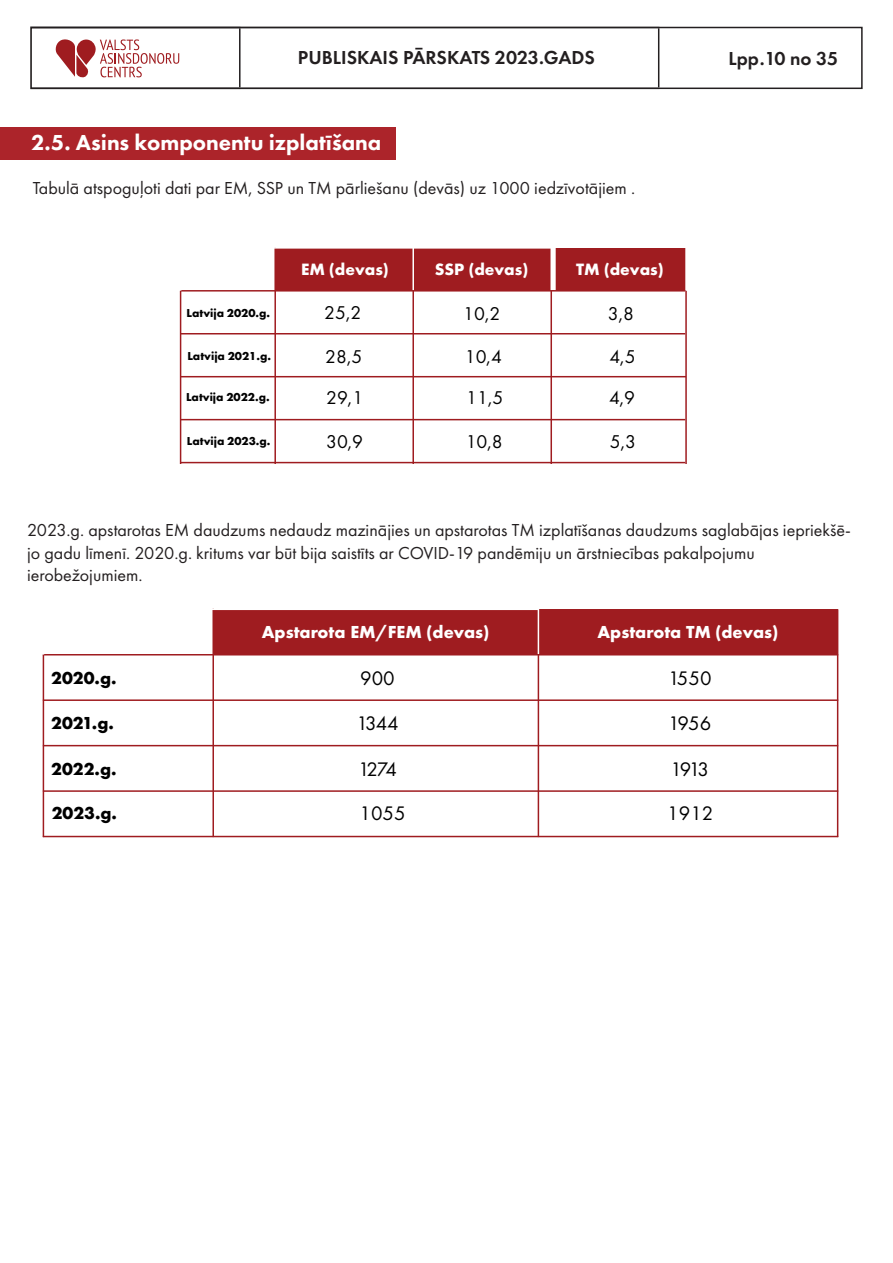
<style>
.page{position:relative;width:893px;height:1263px;background:#fff}
.page>*{position:absolute;margin:0;border:0;box-sizing:border-box;transform-origin:0 0}
.t1{font:800 22.5px "Futura PT";color:#fff}
.t2{font:20.4px "Futura PT";color:#000}
.t3{font:600 19.5px "Futura PT";color:#231f20}
.t4{font:19.2px/40.7px "Futura PT";color:#000}
.t5{font:18px/22.5px "Futura PT";color:#231f20}
.t6{font:700 18px "Futura PT";color:#fff}
.t7{font:700 18px "Futura PT";color:#000}
.t8{font:700 17.1px "Futura PT";color:#fff}
.t9{font:700 12px "Futura PT";color:#000}
</style>
<div class="page">
<div style="left:30px;top:27px;width:833px;height:62px;border:2px solid #231f20"></div>
<svg style="left:55px;top:39px;width:124px;height:39px"></svg>
<div style="left:275px;top:248px;width:138px;height:43px;background:#9f1c20"></div>
<div style="left:413px;top:248px;width:138px;height:43px;background:#9f1c20"></div>
<div style="left:551px;top:248px;width:135px;height:43px;background:#9f1c20"></div>
<hr style="left:274px;top:247px;width:2px;height:217px;background:#9f1c20">
<hr style="left:412px;top:247px;width:2px;height:44px;background:#fff">
<hr style="left:412px;top:291px;width:2px;height:173px;background:#9f1c20">
<hr style="left:550px;top:247px;width:2px;height:44px;background:#fff">
<hr style="left:550px;top:291px;width:2px;height:173px;background:#9f1c20">
<hr style="left:685px;top:248px;width:2px;height:43px;background:#fff">
<hr style="left:685px;top:291px;width:2px;height:173px;background:#9f1c20">
<hr style="left:554px;top:247px;width:2px;height:44px;background:#fff">
<hr style="left:180px;top:290px;width:505px;height:2px;background:#9f1c20">
<hr style="left:180px;top:333px;width:505px;height:1px;background:#9f1c20">
<hr style="left:180px;top:376px;width:506px;height:1px;background:#9f1c20">
<hr style="left:180px;top:419px;width:505px;height:1px;background:#9f1c20">
<hr style="left:180px;top:462px;width:505px;height:1px;background:#9f1c20">
<hr style="left:180px;top:247px;width:1px;height:44px;background:#fff">
<hr style="left:180px;top:291px;width:1px;height:173px;background:#9f1c20">
<hr style="left:180px;top:247px;width:372px;height:2px;background:#fff">
<div style="left:0;top:127px;width:396px;height:33px;background:#ac242a"></div>
<hr style="left:551px;top:247px;width:4px;height:43px;background:#fff">
<div style="left:213px;top:609px;width:325px;height:46px;background:#9f1c20"></div>
<div style="left:538px;top:609px;width:300px;height:46px;background:#9f1c20"></div>
<hr style="left:212px;top:609px;width:2px;height:228px;background:#9f1c20">
<hr style="left:538px;top:609px;width:1px;height:46px;background:#fff">
<hr style="left:538px;top:655px;width:1px;height:182px;background:#9f1c20">
<hr style="left:43px;top:654px;width:795px;height:1px;background:#9f1c20">
<hr style="left:43px;top:699px;width:795px;height:2px;background:#9f1c20">
<hr style="left:43px;top:745px;width:795px;height:1px;background:#9f1c20">
<hr style="left:43px;top:790px;width:795px;height:2px;background:#9f1c20">
<hr style="left:43px;top:609px;width:1px;height:46px;background:#fff">
<hr style="left:43px;top:655px;width:1px;height:182px;background:#9f1c20">
<hr style="left:837px;top:609px;width:1px;height:228px;background:#9f1c20">
<hr style="left:43px;top:608px;width:496px;height:2px;background:#fff">
<hr style="left:43px;top:836px;width:795px;height:1px;background:#9f1c20">
<p class="t3" style="left:298px;top:46px;width:299px">PUBLISKAIS PĀRSKATS 2023.GADS</p>
<p class="t3" style="left:728px;top:46px;width:111px">Lpp.10 no 35</p>
<p class="t1" style="left:31px;top:128px;width:352px">2.5. Asins komponentu izplatīšana</p>
<p class="t5" style="left:33px;top:177px;width:604px">Tabulā atspoguļoti dati par EM, SSP un TM pārliešanu (devās) uz 1000 iedzīvotājiem .</p>
<p class="t9" style="left:187px;top:305px;width:85px">Latvija 2020.g.</p>
<p class="t9" style="left:187px;top:349px;width:85px">Latvija 2021.g.</p>
<p class="t9" style="left:186px;top:390px;width:85px">Latvija 2022.g.</p>
<p class="t9" style="left:187px;top:433px;width:85px">Latvija 2023.g.</p>
<p class="t8" style="left:301px;top:259px;width:89px">EM (devas)</p>
<p class="t4" style="left:324px;top:292px;width:39px">25,2</p>
<p class="t4" style="left:463px;top:293px;width:39px">10,2</p>
<p class="t4" style="left:608px;top:293px;width:28px">3,8</p>
<p class="t4" style="left:325px;top:336px;width:39px">28,5</p>
<p class="t8" style="left:435px;top:259px;width:95px">SSP (devas)</p>
<p class="t8" style="left:576px;top:259px;width:89px">TM (devas)</p>
<p class="t4" style="left:465px;top:337px;width:40px">10,4<br>11,5</p>
<p class="t4" style="left:466px;top:421px;width:39px">10,8</p>
<p class="t4" style="left:609px;top:337px;width:28px">4,5<br>4,9</p>
<p class="t4" style="left:610px;top:421px;width:28px">5,3</p>
<p class="t4" style="left:326px;top:377px;width:39px">29,1</p>
<p class="t4" style="left:326px;top:421px;width:39px">30,9</p>
<p class="t5" style="left:27px;top:519px;width:825px">2023.g. apstarotas EM daudzums nedaudz mazinājies un apstarotas TM izplatīšanas daudzums saglabājas iepriekšē&shy;jo gadu līmenī. 2020.g. kritums var būt bija saistīts ar COVID-19 pandēmiju un ārstniecības pakalpojumu ierobežojumiem.</p>
<p class="t6" style="left:262px;top:620px;width:229px">Apstarota EM/FEM (devas)</p>
<p class="t6" style="left:597px;top:620px;width:183px">Apstarota TM (devas)</p>
<p class="t7" style="left:51px;top:666px;width:67px">2020.g.</p>
<p class="t2" style="left:360px;top:666px;width:36px">900</p>
<p class="t2" style="left:668px;top:666px;width:45px">1550</p>
<p class="t7" style="left:51px;top:712px;width:64px">2021.g.</p>
<p class="t2" style="left:356px;top:711px;width:44px">1344</p>
<p class="t2" style="left:668px;top:711px;width:45px">1956</p>
<p class="t7" style="left:51px;top:757px;width:67px">2022.g.</p>
<p class="t2" style="left:358px;top:757px;width:41px">1274</p>
<p class="t2" style="left:670px;top:757px;width:40px">1913</p>
<p class="t7" style="left:52px;top:802px;width:67px">2023.g.</p>
<p class="t2" style="left:360px;top:801px;width:48px">1055</p>
<p class="t2" style="left:667px;top:801px;width:48px">1912</p>
</div>
